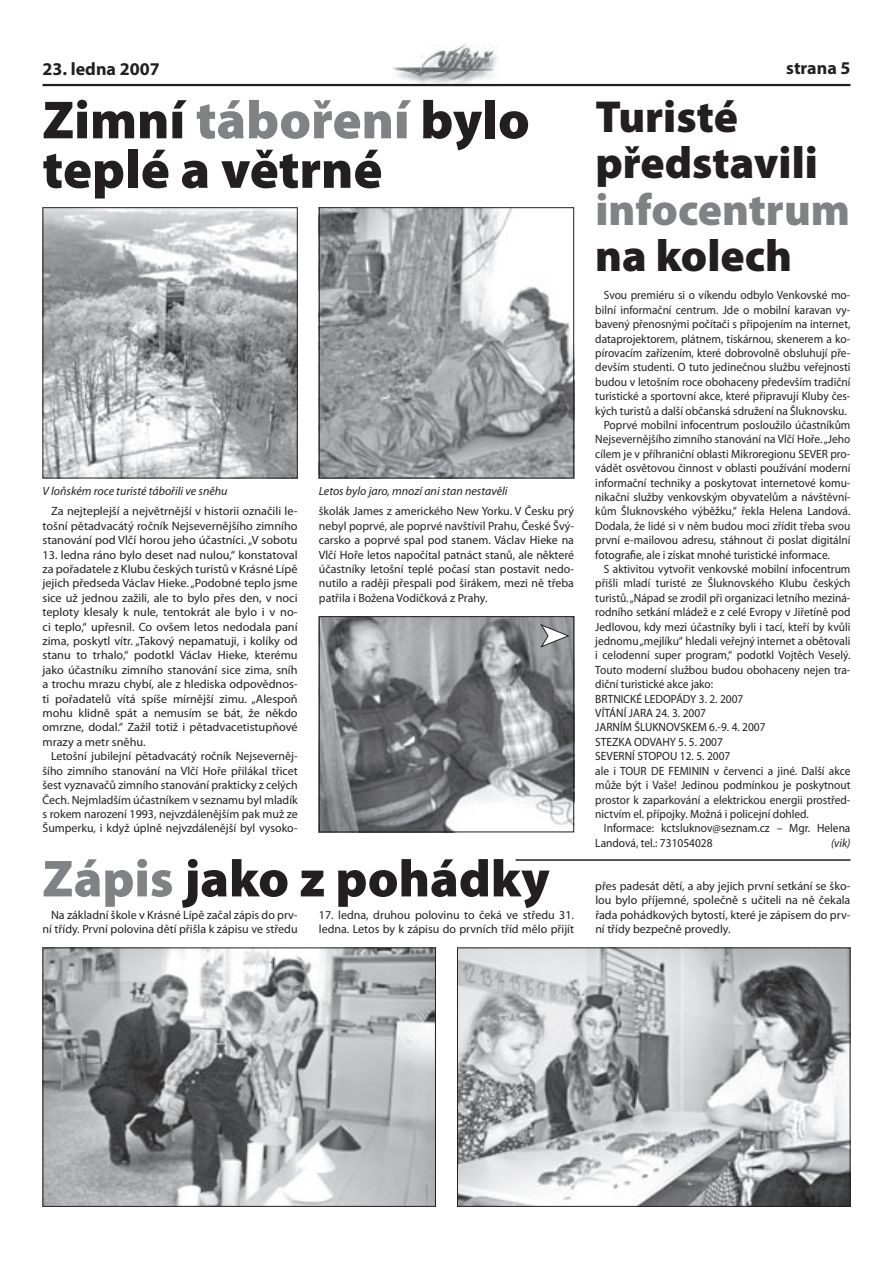
<style>
.page{position:relative;width:893px;height:1263px;background:#fff}
.page>*{position:absolute;margin:0;border:0;box-sizing:border-box;transform-origin:0 0}
.t1{font:900 54px/49.5px "Myriad Pro";color:#231f20}
.t2{font:900 52.5px "Myriad Pro";color:#231f20}
.t3{font:900 45px/46.5px "Myriad Pro";color:#231f20}
.t4{font:900 45px "Myriad Pro";color:#808285}
.t5{font:700 18px "Myriad Pro";color:#231f20}
.t6{font:12px "Myriad Pro";color:#231f20;scale:.95 1}
.t7{font:12px/14.4px "Myriad Pro";color:#231f20;text-align:justify}
.t8{font:italic 12px "Myriad Pro";color:#231f20}
.t9{font:italic 12px "Myriad Pro";color:#231f20;scale:.95 1}
.s1{color:#808285}
</style>
<div class="page">
<img style="left:392px;top:43px;width:109px;height:41px">
<hr style="left:43px;top:84px;width:807px;height:2px;background:#231f20">
<img style="left:45px;top:209px;width:251px;height:267px">
<div style="left:43px;top:207px;width:255px;height:271px;border:1px solid #231f20"></div>
<img style="left:45px;top:949px;width:389px;height:256px">
<div style="left:43px;top:947px;width:393px;height:260px;border:1px solid #231f20"></div>
<img style="left:459px;top:949px;width:389px;height:256px">
<div style="left:457px;top:947px;width:393px;height:260px;border:1px solid #231f20"></div>
<hr style="left:516px;top:859px;width:334px;height:2px;background:#231f20">
<img style="left:321px;top:618px;width:251px;height:212px">
<div style="left:319px;top:616px;width:255px;height:216px;border:1px solid #231f20"></div>
<svg style="left:540px;top:624px;width:30px;height:24px"></svg>
<img style="left:321px;top:209px;width:251px;height:267px">
<div style="left:319px;top:207px;width:255px;height:271px;border:1px solid #231f20"></div>
<h3 class="t5" style="left:43px;top:59px;width:119px">23. ledna 2007</h3>
<h3 class="t5" style="left:786px;top:58px;width:66px">strana 5</h3>
<h1 class="t1" style="left:43px;top:96px;width:489px">Zimní <span class="s1">táboření</span> bylo teplé a větrné</h1>
<h3 class="t3" style="left:595px;top:94px;width:224px">Turisté představili</h3>
<h3 class="t4" style="left:595px;top:184px;width:256px">infocentrum</h3>
<h3 class="t3" style="left:595px;top:233px;width:198px">na kolech</h3>
<p class="t6" style="left:604px;top:289px;width:261px">Svou premiéru si o víkendu odbylo Venkovské mo-</p>
<p class="t6" style="left:595px;top:303px;width:270px">bilní informační centrum. Jde o mobilní karavan vy-</p>
<p class="t6" style="left:595px;top:318px;width:270px">bavený přenosnými počítači s připojením na internet,</p>
<p class="t6" style="left:595px;top:332px;width:270px">dataprojektorem, plátnem, tiskárnou, skenerem a ko-</p>
<p class="t6" style="left:595px;top:346px;width:270px">pírovacím zařízením, které dobrovolně obsluhují pře-</p>
<p class="t6" style="left:595px;top:361px;width:270px">devším studenti. O tuto jedinečnou službu veřejnosti</p>
<p class="t6" style="left:595px;top:375px;width:270px">budou v letošním roce obohaceny především tradiční</p>
<p class="t6" style="left:595px;top:390px;width:270px">turistické a sportovní akce, které připravují Kluby čes-</p>
<p class="t6" style="left:595px;top:404px;width:266px">kých turistů a další občanská sdružení na Šluknovsku.</p>
<p class="t6" style="left:604px;top:418px;width:261px">Poprvé mobilní infocentrum posloužilo účastníkům</p>
<p class="t6" style="left:595px;top:433px;width:270px">Nejsevernějšího zimního stanování na Vlčí Hoře. „Jeho</p>
<p class="t6" style="left:595px;top:447px;width:270px">cílem je v příhraniční oblasti Mikroregionu SEVER pro-</p>
<p class="t6" style="left:595px;top:462px;width:270px">vádět osvětovou činnost v oblasti používání moderní</p>
<p class="t6" style="left:595px;top:476px;width:270px">informační techniky a poskytovat internetové komu-</p>
<p class="t6" style="left:595px;top:490px;width:270px">nikační služby venkovským obyvatelům a návštěvní-</p>
<p class="t6" style="left:595px;top:505px;width:270px">kům Šluknovského výběžku,“ řekla Helena Landová.</p>
<p class="t6" style="left:595px;top:519px;width:270px">Dodala, že lidé si v něm budou moci zřídit třeba svou</p>
<p class="t6" style="left:595px;top:534px;width:270px">první e-mailovou adresu, stáhnout či poslat digitální</p>
<p class="t6" style="left:595px;top:548px;width:248px">fotografie, ale i získat mnohé turistické informace.</p>
<p class="t6" style="left:604px;top:562px;width:261px">S aktivitou vytvořit venkovské mobilní infocentrum</p>
<p class="t6" style="left:595px;top:577px;width:270px">přišli mladí turisté ze Šluknovského Klubu českých</p>
<p class="t6" style="left:595px;top:591px;width:270px">turistů. „Nápad se zrodil při organizaci letního meziná-</p>
<p class="t6" style="left:595px;top:606px;width:270px">rodního setkání mládež e z celé Evropy v Jiřetíně pod</p>
<p class="t6" style="left:595px;top:620px;width:270px">Jedlovou, kdy mezi účastníky byli i tací, kteří by kvůli</p>
<p class="t6" style="left:595px;top:634px;width:270px">jednomu „mejlíku“ hledali veřejný internet a obětovali</p>
<p class="t6" style="left:595px;top:649px;width:270px">i celodenní super program,“ podotkl Vojtěch Veselý.</p>
<p class="t6" style="left:595px;top:663px;width:270px">Touto moderní službou budou obohaceny nejen tra-</p>
<p class="t6" style="left:595px;top:678px;width:126px">diční turistické akce jako:</p>
<p class="t6" style="left:595px;top:692px;width:157px">BRTNICKÉ LEDOPÁDY 3. 2. 2007</p>
<p class="t6" style="left:595px;top:706px;width:118px">VÍTÁNÍ JARA 24. 3. 2007</p>
<p class="t6" style="left:595px;top:721px;width:181px">JARNÍM ŠLUKNOVSKEM 6.-9. 4. 2007</p>
<p class="t6" style="left:595px;top:735px;width:136px">STEZKA ODVAHY 5. 5. 2007</p>
<p class="t6" style="left:595px;top:750px;width:144px">SEVERNÍ STOPOU 12. 5. 2007</p>
<p class="t6" style="left:595px;top:764px;width:270px">ale i TOUR DE FEMININ v červenci a jiné. Další akce</p>
<p class="t6" style="left:595px;top:778px;width:270px">může být i Vaše! Jedinou podmínkou je poskytnout</p>
<p class="t6" style="left:595px;top:793px;width:270px">prostor k zaparkování a elektrickou energii prostřed-</p>
<p class="t6" style="left:595px;top:807px;width:226px">nictvím el. přípojky. Možná i policejní dohled.</p>
<p class="t6" style="left:604px;top:822px;width:261px">Informace: kctsluknov@seznam.cz – Mgr. Helena</p>
<p class="t6" style="left:595px;top:836px;width:125px">Landová, tel.: 731054028</p>
<p class="t9" style="left:831px;top:836px;width:22px">(vik)</p>
<p class="t8" style="left:319px;top:484px;width:190px">Letos bylo jaro, mnozí ani stan nestavěli</p>
<p class="t8" style="left:43px;top:484px;width:186px">V loňském roce turisté tábořili ve sněhu</p>
<p class="t7" style="left:319px;top:504px;width:257px">školák James z amerického New Yorku. V Česku prý nebyl poprvé, ale poprvé navštívil Prahu, České Švý&shy;carsko a poprvé spal pod stanem. Václav Hieke na Vlčí Hoře letos napočítal patnáct stanů, ale některé účastníky letošní teplé počasí stan postavit nedo&shy;nutilo a raději přespali pod širákem, mezi ně třeba patřila i Božena Vodičková z Prahy.</p>
<p class="t7" style="left:43px;top:504px;width:257px;text-indent:9px">Za nejteplejší a největrnější v historii označili le&shy;tošní pětadvacátý ročník Nejsevernějšího zimního stanování pod Vlčí horou jeho účastníci. „V sobotu</p>
<p class="t7" style="left:43px;top:548px;width:257px">13. ledna ráno bylo deset nad nulou,“ konstatoval za pořadatele z Klubu českých turistů v Krásné Lípě jejich předseda Václav Hieke. „Podobné teplo jsme sice už jednou zažili, ale to bylo přes den, v noci teploty klesaly k nule, tentokrát ale bylo i v no&shy;ci teplo,“ upřesnil. Co ovšem letos nedodala paní zima, poskytl vítr. „Takový nepamatuji, i kolíky od stanu to trhalo,“ podotkl Václav Hieke, kterému jako účastníku zimního stanování sice zima, sníh a trochu mrazu chybí, ale z hlediska odpovědnos&shy;ti pořadatelů vítá spíše mírnější zimu. „Alespoň mohu klidně spát a nemusím se bát, že někdo omrzne, dodal.“ Zažil totiž i pětadvacetistupňové mrazy a metr sněhu.</p>
<p class="t7" style="left:43px;top:749px;width:257px;text-indent:9px">Letošní jubilejní pětadvacátý ročník Nejseverněj&shy;šího zimního stanování na Vlčí Hoře přilákal třicet šest vyznavačů zimního stanování prakticky z celých Čech. Nejmladším účastníkem v seznamu byl mladík s rokem narození 1993, nejvzdálenějším pak muž ze Šumperku, i když úplně nejvzdálenější byl vysoko-</p>
<h2 class="t2" style="left:43px;top:849px;width:509px"><span class="s1">Zápis</span> jako z pohádky</h2>
<p class="t7" style="left:43px;top:908px;width:257px;text-align:right">Na základní škole v Krásné Lípě začal zápis do prv&shy;ní třídy. První polovina dětí přišla k zápisu ve středu</p>
<p class="t7" style="left:319px;top:908px;width:257px">17. ledna, druhou polovinu to čeká ve středu 31. ledna. Letos by k zápisu do prvních tříd mělo přijít</p>
<p class="t7" style="left:595px;top:879px;width:257px">přes padesát dětí, a aby jejich první setkání se ško&shy;lou bylo příjemné, společně s učiteli na ně čekala řada pohádkových bytostí, které je zápisem do prv&shy;ní třídy bezpečně provedly.</p>
</div>
